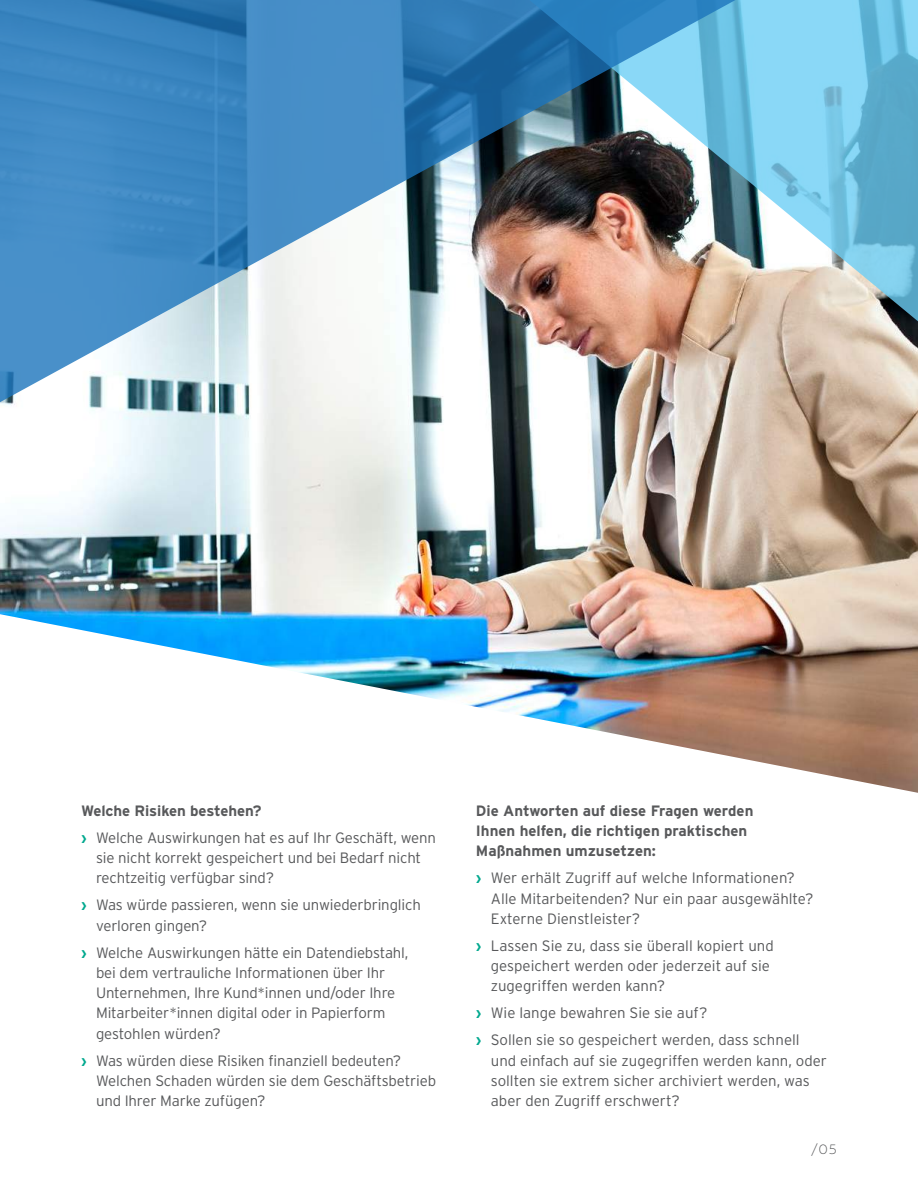
<style>
.page{position:relative;width:918px;height:1188px;background:#fff}
.page>*{position:absolute;margin:0;border:0;box-sizing:border-box;transform-origin:0 0}
.t1{font:300 15px/20.2px "Interstate";letter-spacing:-.01em;color:#58595b}
.t2{font:700 15px/20.2px "Interstate";color:#58595b}
.t3{font:300 13.5px "Geometria";color:#58595b}
.s1{font-weight:700}
.s2{font-weight:700;color:#00a88e}
</style>
<div class="page">
<img style="left:0;top:337px;width:918px;height:456px">
<svg style="left:770px;top:0;width:148px;height:337px;background:#8dc7dc"></svg>
<img style="left:0;top:0;width:770px;height:413px">
<p class="t1" style="left:81px;top:797px;width:357px;line-height:27px"><span class="s1">Welche Risiken bestehen?<br></span><span class="s2">›</span> Welche Auswirkungen hat es auf Ihr Geschäft, wenn</p>
<p class="t1" style="left:96px;top:847px;width:327px">sie nicht korrekt gespeichert und bei Bedarf nicht rechtzeitig verfügbar sind?</p>
<p class="t1" style="left:96px;top:895px;width:326px;text-indent:-15px"><span class="s2">›</span> Was würde passieren, wenn sie unwiederbringlich verloren gingen?</p>
<p class="t1" style="left:96px;top:942px;width:314px;text-indent:-15px"><span class="s2">›</span> Welche Auswirkungen hätte ein Datendiebstahl, bei dem vertrauliche Informationen über Ihr Unternehmen, Ihre Kund*innen und/oder Ihre Mitarbeiter*innen digital oder in Papierform gestohlen würden?</p>
<p class="t1" style="left:96px;top:1050px;width:342px;text-indent:-15px"><span class="s2">›</span> Was würden diese Risiken finanziell bedeuten?<br>Welchen Schaden würden sie dem Geschäftsbetrieb und Ihrer Marke zufügen?</p>
<p class="t2" style="left:476px;top:800px;width:279px">Die Antworten auf diese Fragen werden<br>Ihnen helfen, die richtigen praktischen<br>Maßnahmen umzusetzen:</p>
<p class="t1" style="left:491px;top:868px;width:324px;text-indent:-15px"><span class="s2">›</span> Wer erhält Zugriff auf welche Informationen?<br>Alle Mitarbeitenden? Nur ein paar ausgewählte?<br>Externe Dienstleister?</p>
<p class="t1" style="left:491px;top:935px;width:284px;text-indent:-15px"><span class="s2">›</span> Lassen Sie zu, dass sie überall kopiert und gespeichert werden oder jederzeit auf sie zugegriffen werden kann?</p>
<p class="t1" style="left:476px;top:999px;width:325px;line-height:27px"><span class="s2">›</span> Wie lange bewahren Sie sie auf?<br><span class="s2">›</span> Sollen sie so gespeichert werden, dass schnell</p>
<p class="t1" style="left:491px;top:1050px;width:338px">und einfach auf sie zugegriffen werden kann, oder sollten sie extrem sicher archiviert werden, was aber den Zugriff erschwert?</p>
<p class="t3" style="left:811px;top:1142px;width:27px">/05</p>
</div>
